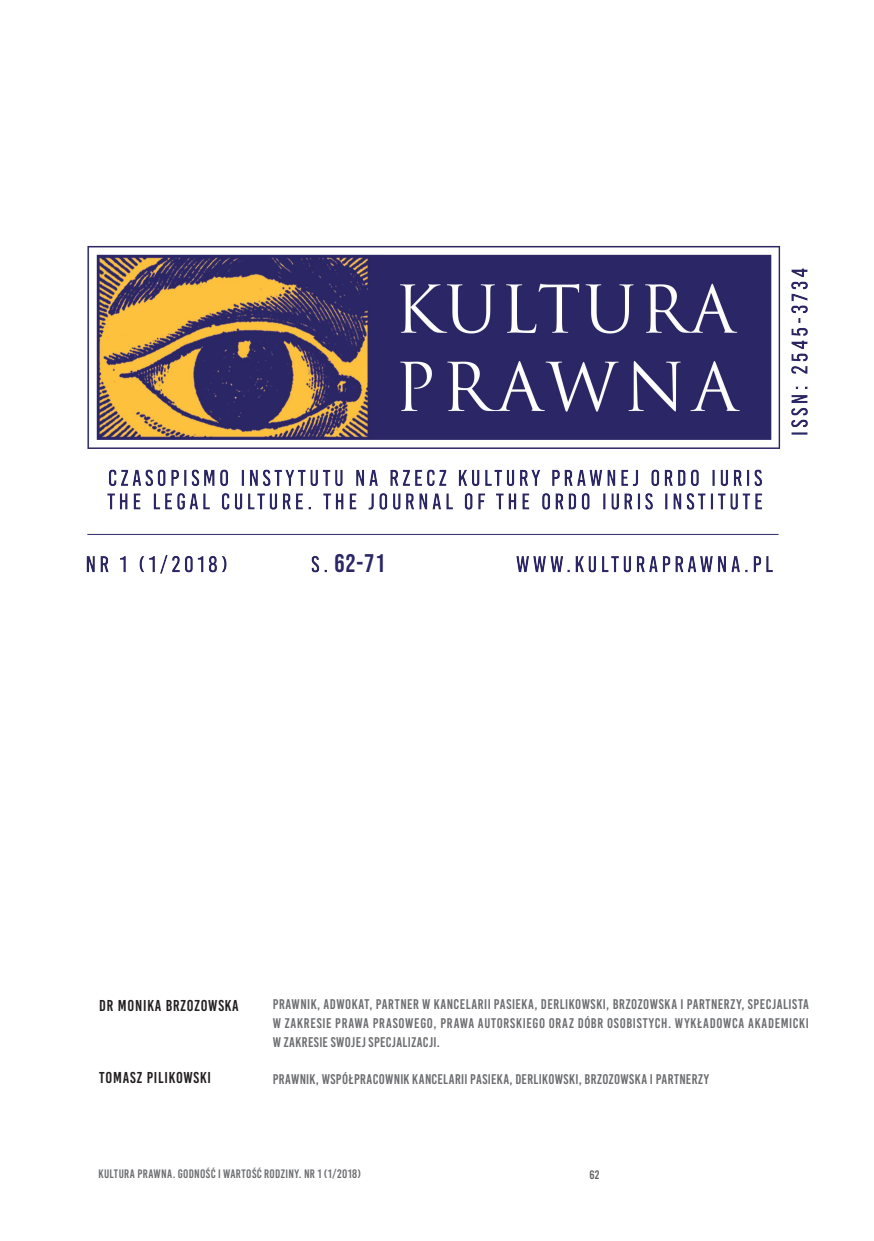
<style>
.page{position:relative;width:874px;height:1241px;background:#fff}
.page>*{position:absolute;margin:0;border:0;box-sizing:border-box;transform-origin:0 0}
.t1{font:25.38px "Bebas Neue";color:#2b2767}
.t2{font:15.75px "Bebas Kai";letter-spacing:.05em;color:#231f20}
.biogramy{font:14px/19.2px "Bebas Kai";letter-spacing:.03em;color:#6c6d70;text-align:justify}
.t3{font:12.25px "Bebas Kai";letter-spacing:.03em;color:#6c6d70}
.przypisy_tekst_ciagl{font:12.25px "Bebas Kai";color:#636366}
</style>
<div class="page">
<img style="left:86px;top:245px;width:722px;height:329px">
<h1 class="t1" style="left:334px;top:548px;width:52px">62-71</h1>
<p class="t2" style="left:99px;top:997px;width:141px">DR MONIKA BRZOZOWSKA</p>
<p class="t2" style="left:99px;top:1068px;width:113px">TOMASZ PILIKOWSKI</p>
<p class="biogramy" style="left:272px;top:994px;width:537px">PRAWNIK, ADWOKAT, PARTNER W KANCELARII PASIEKA, DERLIKOWSKI, BRZOZOWSKA I PARTNERZY, SPECJALISTA W ZAKRESIE PRAWA PRASOWEGO, PRAWA AUTORSKIEGO ORAZ DÓBR OSOBISTYCH. WYKŁADOWCA AKADEMICKI W ZAKRESIE SWOJEJ SPECJALIZACJI.</p>
<p class="biogramy" style="left:272px;top:1069px;width:437px">PRAWNIK, WSPÓŁPRACOWNIK KANCELARII PASIEKA, DERLIKOWSKI, BRZOZOWSKA I PARTNERZY</p>
<p class="t3" style="left:98px;top:1166px;width:264px">KULTURA PRAWNA. GODNOŚĆ I WARTOŚĆ RODZINY. NR 1 (1/2018)</p>
<p class="przypisy_tekst_ciagl" style="left:589px;top:1167px;width:12px">62</p>
</div>
